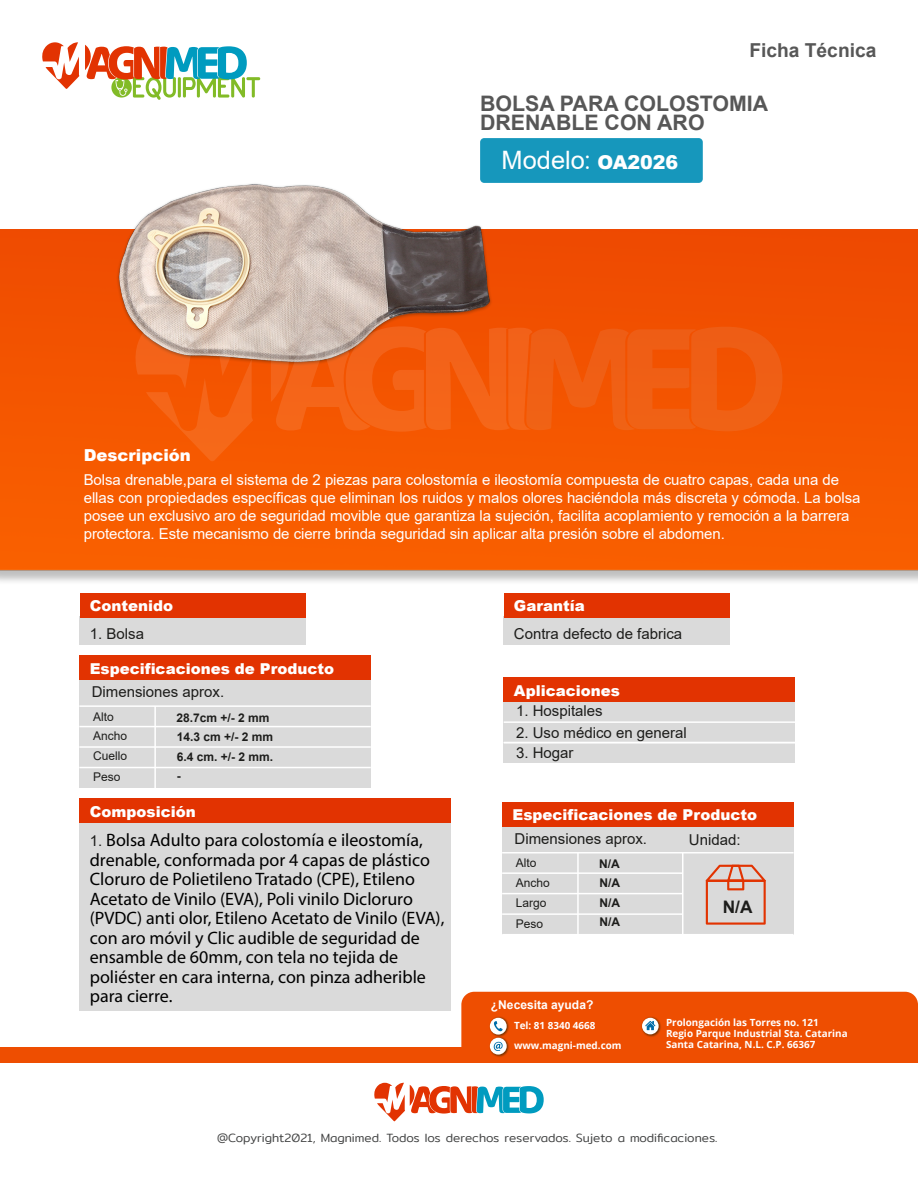
<style>
.page{position:relative;width:918px;height:1188px;background:#fff}
.page>*{position:absolute;margin:0;border:0;box-sizing:border-box;transform-origin:0 0}
.t1{font:25.35px "Arial";color:#fff}
.t2{font:700 21.3px/19.5px "Arial";color:#575757}
.t3{font:700 19.2px "Arial";color:#575757}
.t4{font:18px/19.5px "Myriad Pro";color:#000}
.t5{font:700 17.25px "Arial";color:#1d1d1b}
.t6{font:900 16.5px "Arial";color:#fff}
.t7{font:15px/18px "Arial";letter-spacing:-.005em;color:#fff}
.t8{font:15px "Arial";color:#1d1d1b}
.t9{font:900 15px "Arial";color:#fff}
.t10{font:300 12px "Mitr";color:#424343}
.t11{font:700 12px/19.4px "Arial";color:#1d1d1b}
.t12{font:12px/20.1px "Arial";color:#1d1d1b}
.t13{font:700 12px "Arial";color:#fff}
.t14{font:700 9.9px/10.8px "Open Sans";color:#fff}
.s1{font-family:"Montserrat"}
.s2{font-weight:900;font-size:19.05px}
.s3{font-family:"Arial";font-size:15px;color:#1d1d1b}
</style>
<div class="page">
<img style="left:0;top:229px;width:918px;height:415px">
<div style="left:480px;top:138px;width:223px;height:45px;background:#1697bc;border-radius:4px"></div>
<svg style="left:374px;top:1083px;width:170px;height:38px"></svg>
<div style="left:0;top:1047px;width:918px;height:15px;background:#ee4e01"></div>
<div style="left:79px;top:822px;width:371px;height:189px;background:#dadada"></div>
<div style="left:79px;top:706px;width:292px;height:82px;background:#dadada"></div>
<div style="left:79px;top:679px;width:292px;height:28px;background:#dadada"></div>
<hr style="left:154px;top:706px;width:2px;height:82px;background:#fff">
<hr style="left:79px;top:705px;width:292px;height:2px;background:#fff">
<hr style="left:79px;top:726px;width:292px;height:1px;background:#fff">
<hr style="left:79px;top:767px;width:292px;height:1px;background:#fff">
<hr style="left:79px;top:746px;width:292px;height:2px;background:#fff">
<div style="left:79px;top:616px;width:226px;height:29px;background:#dadada"></div>
<div style="left:80px;top:593px;width:225px;height:25px;background:#e23301"></div>
<div style="left:79px;top:799px;width:371px;height:24px;background:#e23301"></div>
<div style="left:80px;top:655px;width:291px;height:25px;background:#e23301"></div>
<div style="left:461px;top:992px;width:457px;height:70px;background:#ee4e01;border-radius:13px"></div>
<img style="left:489px;top:1016px;width:20px;height:20px">
<svg style="left:490px;top:1018px;width:17px;height:17px"></svg>
<svg style="left:494px;top:1021px;width:9px;height:10px"></svg>
<img style="left:489px;top:1036px;width:20px;height:21px">
<svg style="left:490px;top:1038px;width:17px;height:17px"></svg>
<svg style="left:494px;top:1042px;width:9px;height:9px"></svg>
<img style="left:641px;top:1016px;width:20px;height:21px">
<svg style="left:642px;top:1018px;width:17px;height:16px"></svg>
<svg style="left:645px;top:1021px;width:10px;height:9px"></svg>
<img style="left:75px;top:138px;width:451px;height:273px">
<svg style="left:136px;top:314px;width:117px;height:147px;background:#eb7736"></svg>
<svg style="left:271px;top:322px;width:511px;height:110px;background:#ef6218"></svg>
<svg style="left:42px;top:42px;width:37px;height:47px"></svg>
<svg style="left:85px;top:45px;width:175px;height:55px"></svg>
<div style="left:504px;top:722px;width:291px;height:41px;background:#dadada"></div>
<div style="left:504px;top:695px;width:291px;height:28px;background:#dadada"></div>
<hr style="left:504px;top:721px;width:291px;height:2px;background:#fff">
<hr style="left:504px;top:742px;width:291px;height:1px;background:#fff">
<div style="left:503px;top:616px;width:226px;height:29px;background:#dadada"></div>
<div style="left:504px;top:593px;width:225px;height:25px;background:#e23301"></div>
<div style="left:504px;top:677px;width:291px;height:25px;background:#e23301"></div>
<div style="left:502px;top:853px;width:292px;height:82px;background:#dadada"></div>
<div style="left:502px;top:825px;width:292px;height:29px;background:#dadada"></div>
<hr style="left:577px;top:853px;width:2px;height:82px;background:#fff">
<hr style="left:682px;top:853px;width:2px;height:82px;background:#fff">
<hr style="left:502px;top:852px;width:292px;height:2px;background:#fff">
<hr style="left:502px;top:872px;width:181px;height:2px;background:#fff">
<hr style="left:502px;top:913px;width:181px;height:2px;background:#fff">
<hr style="left:502px;top:893px;width:181px;height:1px;background:#fff">
<hr style="left:502px;top:934px;width:292px;height:1px;background:#fff">
<div style="left:502px;top:802px;width:292px;height:24px;background:#e23301"></div>
<svg style="left:705px;top:864px;width:61px;height:61px"></svg>
<p class="t3" style="left:749px;top:37px;width:129px">Ficha Técnica</p>
<h2 class="t2" style="left:480px;top:94px;width:290px">BOLSA PARA COLOSTOMIA<br>DRENABLE CON ARO</h2>
<h1 class="t1" style="left:502px;top:142px;width:178px">Modelo<span class="s1">:</span> <span class="s2">OA2026</span></h1>
<p class="t6" style="left:84px;top:443px;width:109px">Descripción</p>
<p class="t7" style="left:84px;top:471px;width:778px">Bolsa drenable,para el sistema de 2 piezas para colostomía e ileostomía compuesta de cuatro capas, cada una de ellas con propiedades específicas que eliminan los ruidos y malos olores haciéndola más discreta y cómoda. La bolsa posee un exclusivo aro de seguridad movible que garantiza la sujeción, facilita acoplamiento y remoción a la barrera protectora. Este mecanismo de cierre brinda seguridad sin aplicar alta presión sobre el abdomen.</p>
<p class="t9" style="left:90px;top:595px;width:85px">Contenido</p>
<p class="t9" style="left:514px;top:595px;width:73px">Garantía</p>
<p class="t8" style="left:90px;top:623px;width:56px">1. Bolsa</p>
<p class="t8" style="left:514px;top:623px;width:170px">Contra defecto de fabrica</p>
<p class="t9" style="left:90px;top:657px;width:246px">Especificaciones de Producto</p>
<p class="t8" style="left:92px;top:682px;width:134px">Dimensiones aprox.</p>
<p class="t12" style="left:93px;top:706px;width:36px">Alto<br>Ancho<br>Cuello<br>Peso</p>
<p class="t11" style="left:176px;top:708px;width:98px">28.7cm +/- 2 mm<br>14.3 cm +/- 2 mm<br>6.4 cm. +/- 2 mm. -</p>
<p class="t9" style="left:514px;top:679px;width:108px">Aplicaciones</p>
<p class="t8" style="left:516px;top:701px;width:88px">1. Hospitales</p>
<p class="t8" style="left:516px;top:722px;width:172px">2. Uso médico en general</p>
<p class="t8" style="left:516px;top:742px;width:59px">3. Hogar</p>
<p class="t9" style="left:90px;top:801px;width:107px">Composición</p>
<p class="t4" style="left:90px;top:830px;width:356px"><span class="s3">1.</span> Bolsa Adulto para colostomía e ileostomía, drenable, conformada por 4 capas de plástico Cloruro de Polietileno Tratado (CPE), Etileno Acetato de Vinilo (EVA), Poli vinilo Dicloruro (PVDC) anti olor, Etileno Acetato de Vinilo (EVA), con aro móvil y Clic audible de seguridad de ensamble de 60mm, con tela no tejida de poliéster en cara interna, con pinza adherible para cierre.</p>
<p class="t9" style="left:513px;top:804px;width:246px">Especificaciones de Producto</p>
<p class="t8" style="left:689px;top:829px;width:53px">Unidad:</p>
<p class="t8" style="left:515px;top:828px;width:134px">Dimensiones aprox.</p>
<p class="t12" style="left:516px;top:853px;width:36px">Alto<br>Ancho<br>Largo<br>Peso</p>
<p class="t11" style="left:599px;top:854px;width:23px;text-align:justify">N/A N/A N/A N/A</p>
<p class="t5" style="left:723px;top:894px;width:31px">N/A</p>
<p class="t13" style="left:491px;top:996px;width:104px">¿Necesita ayuda?</p>
<p class="t14" style="left:514px;top:1040px;width:109px">www.magni-med.com</p>
<p class="t14" style="left:514px;top:1020px;width:83px">Tel: 81 8340 4668</p>
<p class="t14" style="left:666px;top:1017px;width:183px">Prolongación las Torres no. 121<br>Regio Parque Industrial Sta. Catarina<br>Santa Catarina, N.L. C.P. 66367</p>
<p class="t10" style="left:217px;top:1130px;width:502px">@Copyright2021, Magnimed. Todos los derechos reservados. Sujeto a modificaciones.</p>
</div>
